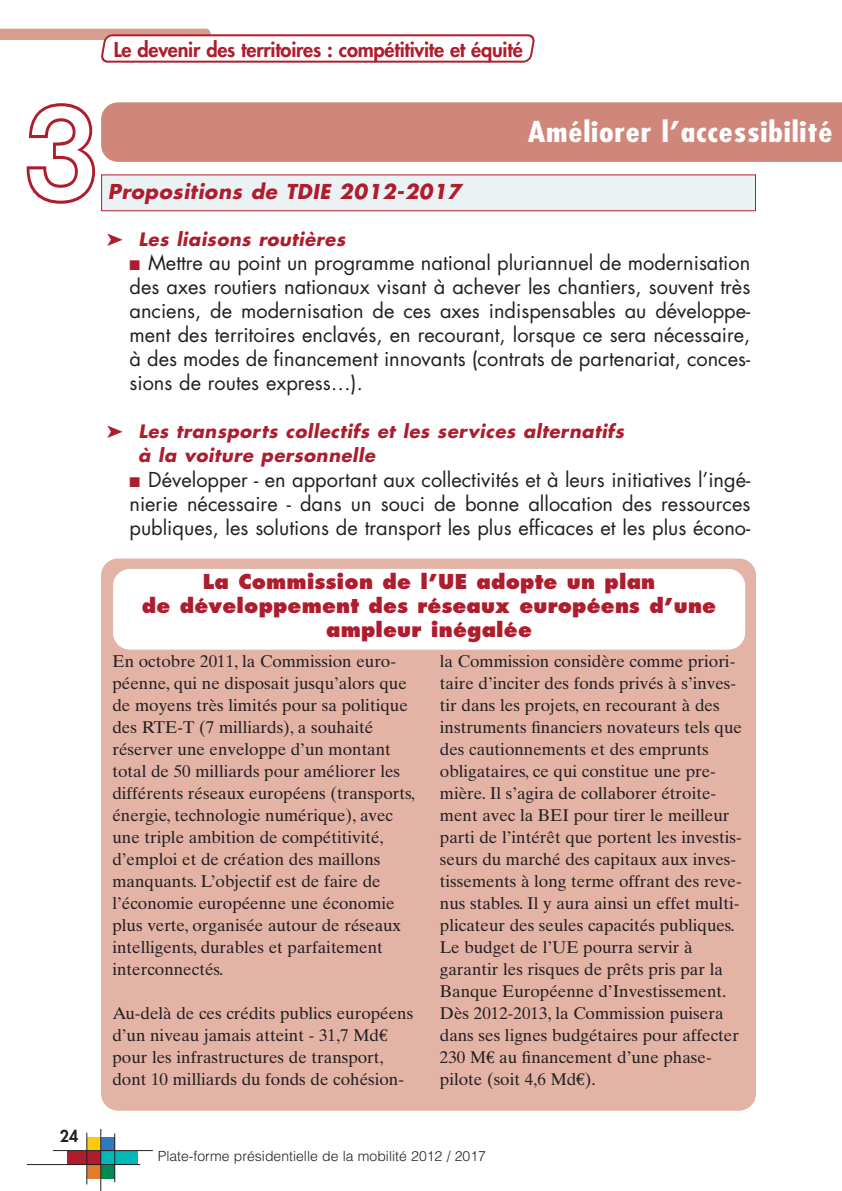
<style>
.page{position:relative;width:842px;height:1191px;background:#fff}
.page>*{position:absolute;margin:0;border:0;box-sizing:border-box;transform-origin:0 0}
.t1{font:140px "Helvetica Neue Bold Outline";color:#ae1d2e;scale:.9 1}
.t2{font:700 condensed 28px "Futura";letter-spacing:.025em;color:#fff;scale:1.2 1}
.t3{font:20px/24px "Futura";color:#231f20;text-align:justify}
.t4{font:800 20px/24px "Futura";letter-spacing:.01em;color:#ae1d2e;text-align:center}
.t5{font:800 20px "Futura";letter-spacing:-.01em;color:#ae1d2e}
.t6{font:italic 700 20px "Futura";color:#ae1d2e}
.t7{font:italic 700 18px/24px "Futura";color:#ae1d2e}
.t8{font:17px/22px "Times Ten";color:#231f20}
.t9{font:800 16px "Futura";color:#231f20}
.t10{font:300 14px "Helvetica";color:#231f20}
.s1{color:#ae1d2e}
.s2{font-family:"Euro Serif"}
</style>
<div class="page">
<div style="left:101px;top:1136px;width:14px;height:14px;background:#317abf"></div>
<div style="left:87px;top:1136px;width:14px;height:14px;background:#feca0a"></div>
<div style="left:101px;top:1150px;width:37px;height:14px;background:#00b8b7"></div>
<div style="left:67px;top:1150px;width:34px;height:14px;background:#ae1d2e"></div>
<div style="left:87px;top:1164px;width:14px;height:14px;background:#e17d2d"></div>
<div style="left:101px;top:1164px;width:14px;height:14px;background:#008b55"></div>
<hr style="left:53px;top:1150px;width:100px;height:1px;background:#231f20">
<hr style="left:27px;top:1164px;width:113px;height:1px;background:#231f20">
<hr style="left:100px;top:1128px;width:1px;height:63px;background:#231f20">
<hr style="left:114px;top:1133px;width:1px;height:49px;background:#231f20">
<hr style="left:86px;top:1132px;width:1px;height:52px;background:#231f20">
<svg style="left:0;top:29px;width:535px;height:34px"></svg>
<div style="left:101px;top:102px;width:740px;height:60px;background:#cf877b"></div>
<div style="left:101px;top:558px;width:655px;height:552px;background:#e3b3a6;border-radius:17px"></div>
<div style="left:113px;top:569px;width:632px;height:80px;background:#fff;border-radius:17px"></div>
<div style="left:102px;top:175px;width:653px;height:36px;background:#ebf2f4"></div>
<div style="left:101px;top:174px;width:655px;height:37px;border:1px solid #ae1d2e"></div>
<p class="t5" style="left:114px;top:40px;width:410px">Le devenir des territoires : compétitivite et équité</p>
<h1 class="t1" style="left:21px;top:102px;width:90px">3</h1>
<p class="t6" style="left:108px;top:182px;width:355px">Propositions de TDIE 2012-2017</p>
<h2 class="t2" style="left:528px;top:119px;width:255px">Améliorer l’accessibilité</h2>
<p class="t7" style="left:107px;top:229px;width:243px">➤ Les liaisons routières</p>
<p class="t3" style="left:129px;top:253px;width:622px"><span class="s1">■</span> Mettre au point un programme national pluriannuel de modernisation des axes routiers nationaux visant à achever les chantiers, souvent très anciens, de modernisation de ces axes indispensables au développe&shy;ment des territoires enclavés, en recourant, lorsque ce sera nécessaire, à des modes de financement innovants (contrats de partenariat, conces&shy;sions de routes express…).</p>
<p class="t7" style="left:138px;top:421px;width:490px;text-indent:-31px">➤ Les transports collectifs et les services alternatifs à la voiture personnelle</p>
<p class="t3" style="left:129px;top:469px;width:622px"><span class="s1">■</span> Développer - en apportant aux collectivités et à leurs initiatives l’ingé&shy;nierie nécessaire - dans un souci de bonne allocation des ressources publiques, les solutions de transport les plus efficaces et les plus écono-</p>
<p class="t4" style="left:142px;top:571px;width:576px">La Commission de l’UE adopte un plan<br>de développement des réseaux européens d’une ampleur inégalée</p>
<p class="t8" style="left:112px;top:652px;width:304px">En octobre 2011, la Commission euro&shy;péenne, qui ne disposait jusqu’alors que de moyens très limités pour sa politique des RTE-T (7 milliards), a souhaité réserver une enveloppe d’un montant total de 50 milliards pour améliorer les différents réseaux européens (transports, énergie, technologie numérique), avec une triple ambition de compétitivité, d’emploi et de création des maillons manquants. L’objectif est de faire de l’économie européenne une économie plus verte, organisée autour de réseaux intelligents, durables et parfaitement interconnectés.</p>
<p class="t8" style="left:112px;top:1004px;width:302px">Au-delà de ces crédits publics européens d’un niveau jamais atteint - 31,7 Md<span class="s2">€ </span>pour les infrastructures de transport, dont 10 milliards du fonds de cohésion-</p>
<p class="t8" style="left:440px;top:652px;width:304px">la Commission considère comme priori&shy;taire d’inciter des fonds privés à s’inves&shy;tir dans les projets, en recourant à des instruments financiers novateurs tels que des cautionnements et des emprunts obligataires, ce qui constitue une pre&shy;mière. Il s’agira de collaborer étroite&shy;ment avec la BEI pour tirer le meilleur parti de l’intérêt que portent les investis&shy;seurs du marché des capitaux aux inves&shy;tissements à long terme offrant des reve&shy;nus stables. Il y aura ainsi un effet multi&shy;plicateur des seules capacités publiques.<br>Le budget de l’UE pourra servir à garantir les risques de prêts pris par la Banque Européenne d’Investissement.<br>Dès 2012-2013, la Commission puisera dans ses lignes budgétaires pour affecter 230 M<span class="s2">€</span> au financement d’une phase&shy;pilote (soit 4,6 Md<span class="s2">€</span>).</p>
<p class="t9" style="left:60px;top:1128px;width:20px">24</p>
<p class="t10" style="left:158px;top:1150px;width:330px">Plate-forme présidentielle de la mobilité 2012 / 2017</p>
</div>
